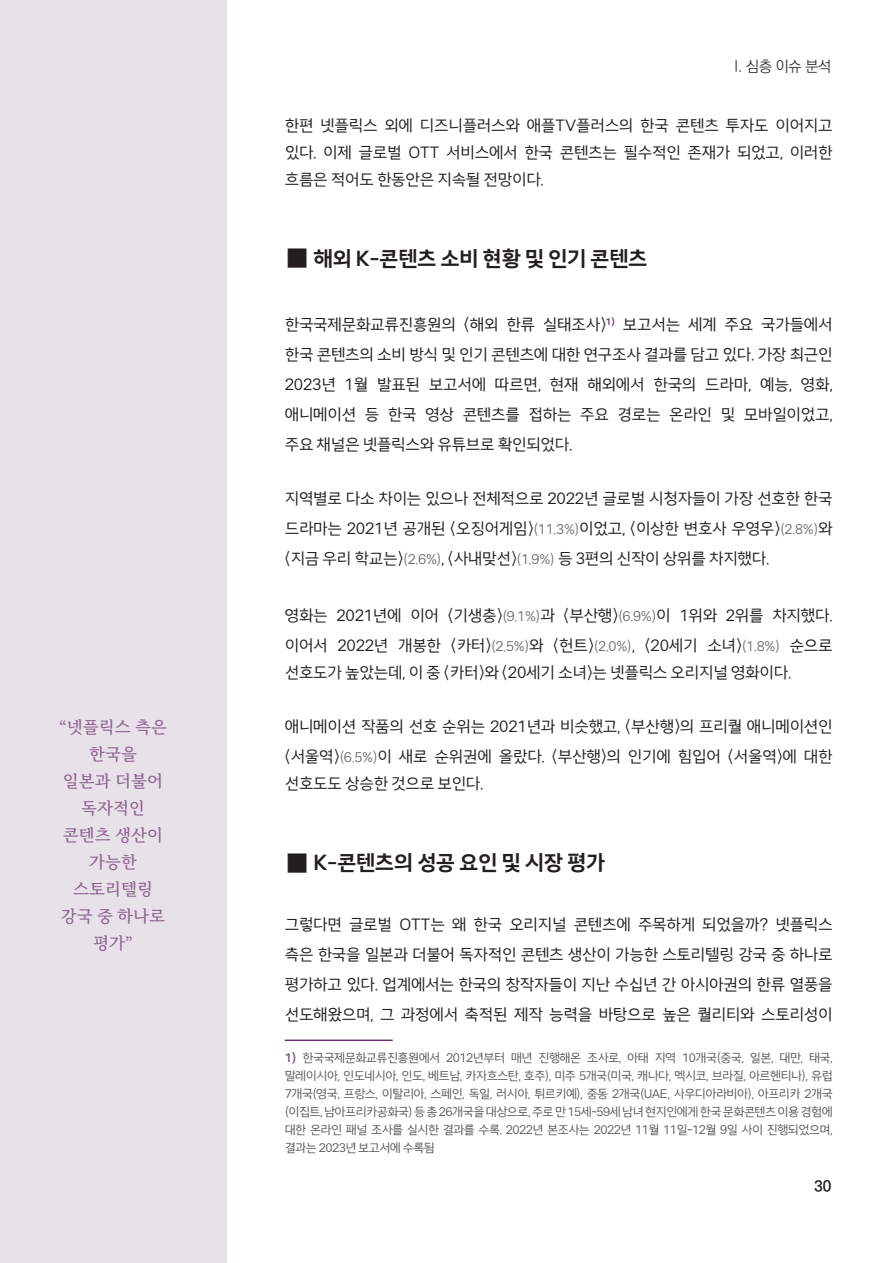
<style>
.page{position:relative;width:893px;height:1263px;background:#fff}
.page>*{position:absolute;margin:0;border:0;box-sizing:border-box;transform-origin:0 0}
.고딕_본문__들여쓰기_없음{font:21px "Happiness Sans Bold";letter-spacing:-.02em;color:#231f20}
.본문{font:21px "Happiness Sans Bold";letter-spacing:-.02em;color:#231f20}
.인용2{font:600 16.5px/27px "Maru Buriot";color:#8c6290;text-align:center}
.고딕_본문__들여쓰기_없음-2{font:15.75px/30px "Happiness Sans Regular";letter-spacing:-.015em;color:#231f20;text-align:justify}
.본문-2{font:15px "Ko Pub Dotum PL";color:#231f20}
.t1{font:15px "Ko Pub Dotum PB";color:#231f20}
.각주{font:12px/18px "Happiness Sans Regular";letter-spacing:-.04em;color:#57585a;text-align:justify}
.s1{font-family:"Happiness Sans Regular";font-size:27px}
.s2{font-size:13.5px;color:#6c6d70}
.s3{font-family:"Happiness Sans Bold";color:#805187}
</style>
<div class="page">
<div style="left:0;top:0;width:226px;height:1263px;background:#e8e1e9"></div>
<hr style="left:285px;top:1039px;width:108px;height:2px;background:#6a2f74">
<p class="인용2" style="left:59px;top:714px;width:110px">“넷플릭스 측은 한국을<br>일본과 더불어 독자적인 콘텐츠 생산이 가능한 스토리텔링 강국 중 하나로 평가”</p>
<p class="본문-2" style="left:734px;top:59px;width:99px">I. 심층 이슈 분석</p>
<p class="고딕_본문__들여쓰기_없음-2" style="left:285px;top:111px;width:549px;line-height:27px">한편 넷플릭스 외에 디즈니플러스와 애플TV플러스의 한국 콘텐츠 투자도 이어지고 있다. 이제 글로벌 OTT 서비스에서 한국 콘텐츠는 필수적인 존재가 되었고, 이러한 흐름은 적어도 한동안은 지속될 전망이다.</p>
<p class="고딕_본문__들여쓰기_없음" style="left:285px;top:245px;width:364px"><span class="s1">■</span> 해외 K-콘텐츠 소비 현황 및 인기 콘텐츠</p>
<p class="고딕_본문__들여쓰기_없음-2" style="left:285px;top:309px;width:549px">한국국제문화교류진흥원의 〈해외 한류 실태조사〉<sup>1)</sup> 보고서는 세계 주요 국가들에서 한국 콘텐츠의 소비 방식 및 인기 콘텐츠에 대한 연구조사 결과를 담고 있다. 가장 최근인 2023년 1월 발표된 보고서에 따르면, 현재 해외에서 한국의 드라마, 예능, 영화, 애니메이션 등 한국 영상 콘텐츠를 접하는 주요 경로는 온라인 및 모바일이었고, 주요 채널은 넷플릭스와 유튜브로 확인되었다.</p>
<p class="고딕_본문__들여쓰기_없음-2" style="left:285px;top:483px;width:549px">지역별로 다소 차이는 있으나 전체적으로 2022년 글로벌 시청자들이 가장 선호한 한국 드라마는 2021년 공개된 〈오징어게임〉<span class="s2">(11.3%)</span>이었고, 〈이상한 변호사 우영우〉<span class="s2">(2.8%)</span>와〈지금 우리 학교는〉<span class="s2">(2.6%)</span>, 〈사내맞선〉<span class="s2">(1.9%)</span> 등 3편의 신작이 상위를 차지했다.</p>
<p class="고딕_본문__들여쓰기_없음-2" style="left:285px;top:600px;width:549px">영화는 2021년에 이어 〈기생충〉<span class="s2">(9.1%)</span>과 〈부산행〉<span class="s2">(6.9%)</span>이 1위와 2위를 차지했다. 이어서 2022년 개봉한 〈카터〉<span class="s2">(2.5%)</span>와 〈헌트〉<span class="s2">(2.0%)</span>, 〈20세기 소녀〉<span class="s2">(1.8%)</span> 순으로</p>
<p class="고딕_본문__들여쓰기_없음-2" style="left:285px;top:657px;width:508px">선호도가 높았는데, 이 중 〈카터〉와 〈20세기 소녀〉는 넷플릭스 오리지널 영화이다.</p>
<p class="고딕_본문__들여쓰기_없음-2" style="left:285px;top:711px;width:549px">애니메이션 작품의 선호 순위는 2021년과 비슷했고, 〈부산행〉의 프리퀄 애니메이션인〈서울역〉<span class="s2">(6.5%)</span>이 새로 순위권에 올랐다. 〈부산행〉의 인기에 힘입어 〈서울역〉에 대한</p>
<p class="고딕_본문__들여쓰기_없음-2" style="left:285px;top:768px;width:200px">선호도도 상승한 것으로 보인다.</p>
<p class="본문" style="left:285px;top:849px;width:322px"><span class="s1">■</span> K-콘텐츠의 성공 요인 및 시장 평가</p>
<p class="고딕_본문__들여쓰기_없음-2" style="left:285px;top:909px;width:549px">그렇다면 글로벌 OTT는 왜 한국 오리지널 콘텐츠에 주목하게 되었을까? 넷플릭스 측은 한국을 일본과 더불어 독자적인 콘텐츠 생산이 가능한 스토리텔링 강국 중 하나로 평가하고 있다. 업계에서는 한국의 창작자들이 지난 수십년 간 아시아권의 한류 열풍을 선도해왔으며, 그 과정에서 축적된 제작 능력을 바탕으로 높은 퀄리티와 스토리성이</p>
<p class="각주" style="left:285px;top:1048px;width:549px"><span class="s3">1)</span> 한국국제문화교류진흥원에서 2012년부터 매년 진행해온 조사로, 아태 지역 10개국(중국, 일본, 대만, 태국, 말레이시아, 인도네시아, 인도, 베트남, 카자흐스탄, 호주), 미주 5개국(미국, 캐나다, 멕시코, 브라질, 아르헨티나), 유럽 7개국(영국, 프랑스, 이탈리아, 스페인, 독일, 러시아, 튀르키예), 중동 2개국(UAE, 사우디아라비아), 아프리카 2개국 (이집트, 남아프리카공화국) 등 총 26개국을 대상으로, 주로 만 15세~59세 남녀 현지인에게 한국 문화콘텐츠 이용 경험에 대한 온라인 패널 조사를 실시한 결과를 수록. 2022년 본조사는 2022년 11월 11일~12월 9일 사이 진행되었으며, 결과는 2023년 보고서에 수록됨</p>
<p class="t1" style="left:814px;top:1178px;width:18px">30</p>
</div>
